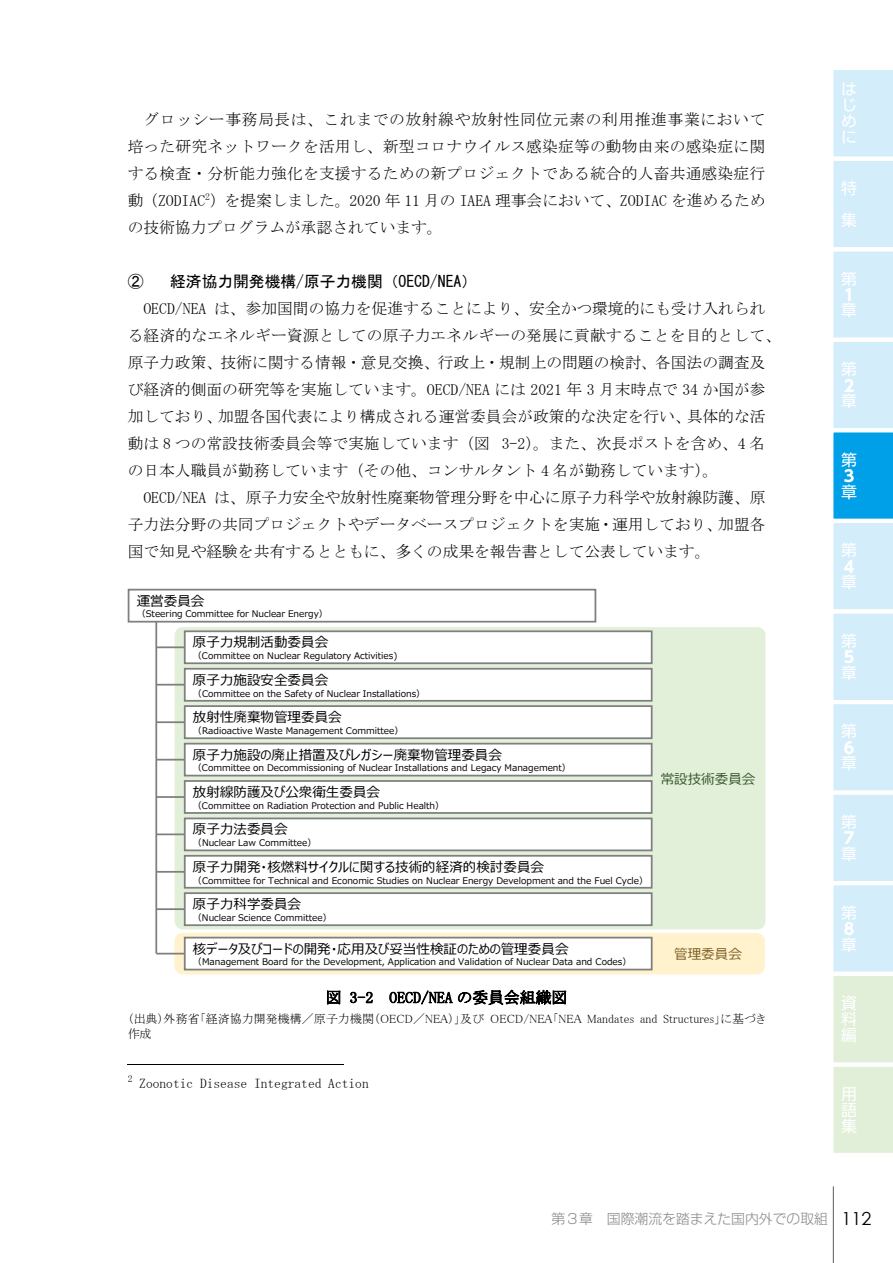
<style>
.page{position:relative;width:893px;height:1263px;background:#fff}
.page>*{position:absolute;margin:0;border:0;box-sizing:border-box;transform-origin:0 0}
.t1{font:15.9px/15.9px "UD Shin Go Pro";color:#fff;text-align:justify}
.t2{font:700 15.9px "UD Shin Go Pro";color:#fff}
.t3{font:15.75px/27px "MS Mincho";color:#000;text-align:justify}
.t4{font:15.75px "MS Gothic";color:#000}
.t5{font:15.75px "MS P Gothic";color:#000}
.t6{font:300 13.8px "Shin Go Pro";color:#898989}
.t7{font:13.5px "Meiryo UI";color:#000}
.t8{font:13.5px "MS Mincho";color:#000}
.t9{font:13.5px "Meiryo UI";color:#38572c}
.t10{font:13.5px "Meiryo UI";letter-spacing:-.005em;color:#7c6027}
.t11{font:12px/15px "MS P Mincho";color:#000}
.t12{font:9px "Meiryo UI";color:#000}
.s1{font-family:"Century Gothic";font-weight:400;font-size:18px;color:#000}
</style>
<div class="page">
<hr style="left:128px;top:1063px;width:216px;height:1px;background:#000">
<div style="left:174px;top:933px;width:591px;height:41px;background:#fff2cd;border-radius:8px"></div>
<div style="left:175px;top:627px;width:590px;height:302px;background:#e2f0da;border-radius:8px"></div>
<hr style="left:156px;top:646px;width:33px;height:2px;background:#7f7f80">
<hr style="left:156px;top:684px;width:33px;height:1px;background:#7f7f80">
<hr style="left:156px;top:721px;width:33px;height:2px;background:#7f7f80">
<hr style="left:156px;top:759px;width:33px;height:1px;background:#7f7f80">
<hr style="left:156px;top:796px;width:33px;height:2px;background:#7f7f80">
<hr style="left:156px;top:833px;width:33px;height:2px;background:#7f7f80">
<hr style="left:156px;top:871px;width:33px;height:2px;background:#7f7f80">
<hr style="left:156px;top:908px;width:33px;height:2px;background:#7f7f80">
<div style="left:185px;top:631px;width:467px;height:32px;background:#fff"></div>
<div style="left:184px;top:630px;width:469px;height:34px;border:2px solid #7f7f80"></div>
<div style="left:185px;top:669px;width:467px;height:32px;background:#fff"></div>
<div style="left:184px;top:668px;width:469px;height:34px;border:2px solid #7f7f80"></div>
<div style="left:185px;top:706px;width:467px;height:32px;background:#fff"></div>
<div style="left:184px;top:705px;width:469px;height:34px;border:2px solid #7f7f80"></div>
<div style="left:185px;top:744px;width:467px;height:31px;background:#fff"></div>
<div style="left:184px;top:743px;width:469px;height:33px;border:2px solid #7f7f80"></div>
<div style="left:185px;top:781px;width:467px;height:32px;background:#fff"></div>
<div style="left:184px;top:780px;width:469px;height:34px;border:2px solid #7f7f80"></div>
<div style="left:185px;top:818px;width:467px;height:32px;background:#fff"></div>
<div style="left:184px;top:817px;width:469px;height:34px;border:2px solid #7f7f80"></div>
<div style="left:185px;top:856px;width:467px;height:32px;background:#fff"></div>
<div style="left:184px;top:855px;width:469px;height:34px;border:2px solid #7f7f80"></div>
<div style="left:185px;top:893px;width:467px;height:32px;background:#fff"></div>
<div style="left:184px;top:892px;width:469px;height:34px;border:2px solid #7f7f80"></div>
<hr style="left:156px;top:953px;width:33px;height:1px;background:#7f7f80">
<div style="left:185px;top:937px;width:467px;height:32px;background:#fff"></div>
<div style="left:184px;top:937px;width:469px;height:33px;border:2px solid #7f7f80"></div>
<hr style="left:155px;top:607px;width:2px;height:346px;background:#7f7f80">
<div style="left:129px;top:590px;width:466px;height:32px;background:#fff"></div>
<div style="left:128px;top:589px;width:468px;height:33px;border:2px solid #7f7f80"></div>
<hr style="left:833px;top:1186px;width:1px;height:77px;background:#585959">
<svg style="left:833px;top:70px;width:60px;height:1083px;background:#c8e8f4"></svg>
<p class="t3" style="left:128px;top:106px;width:639px;text-indent:16px">グロッシー事務局長は、これまでの放射線や放射性同位元素の利用推進事業において培った研究ネットワークを活用し、新型コロナウイルス感染症等の動物由来の感染症に関する検査・分析能力強化を支援するための新プロジェクトである統合的人畜共通感染症行動（ZODIAC<sup>2</sup>）を提案しました。2020 年 11 月の IAEA 理事会において、ZODIAC を進めるための技術協力プログラムが承認されています。</p>
<p class="t5" style="left:128px;top:274px;width:17px">②</p>
<p class="t4" style="left:170px;top:274px;width:308px">経済協力開発機構/原子力機関（OECD/NEA）</p>
<p class="t3" style="left:128px;top:295px;width:655px;text-align:left;text-indent:16px">OECD/NEA は、参加国間の協力を促進することにより、安全かつ環境的にも受け入れられる経済的なエネルギー資源としての原子力エネルギーの発展に貢献することを目的として、原子力政策、技術に関する情報・意見交換、行政上・規制上の問題の検討、各国法の調査及び経済的側面の研究等を実施しています。OECD/NEA には 2021 年 3 月末時点で 34 か国が参加しており、加盟各国代表により構成される運営委員会が政策的な決定を行い、具体的な活動は 8 つの常設技術委員会等で実施しています（図 3-2）。また、次長ポストを含め、4 名の日本人職員が勤務しています（その他、コンサルタント 4 名が勤務しています）。</p>
<p class="t3" style="left:128px;top:484px;width:639px;text-indent:16px">OECD/NEA は、原子力安全や放射性廃棄物管理分野を中心に原子力科学や放射線防護、原子力法分野の共同プロジェクトやデータベースプロジェクトを実施・運用しており、加盟各国で知見や経験を共有するとともに、多くの成果を報告書として公表しています。</p>
<p class="t7" style="left:137px;top:591px;width:69px">運営委員会</p>
<p class="t12" style="left:137px;top:608px;width:193px">（Steering Committee for Nuclear Energy）</p>
<p class="t7" style="left:193px;top:633px;width:137px">原⼦⼒規制活動委員会</p>
<p class="t12" style="left:193px;top:650px;width:206px">（Committee on Nuclear Regulatory Activities)</p>
<p class="t7" style="left:193px;top:670px;width:137px">原⼦⼒施設安全委員会</p>
<p class="t12" style="left:193px;top:687px;width:234px">（Committee on the Safety of Nuclear Installations）</p>
<p class="t7" style="left:193px;top:708px;width:150px">放射性廃棄物管理委員会</p>
<p class="t12" style="left:193px;top:724px;width:212px">（Radioactive Waste Management Committee）</p>
<p class="t7" style="left:193px;top:745px;width:311px">原⼦⼒施設の廃⽌措置及びレガシー廃棄物管理委員会</p>
<p class="t12" style="left:193px;top:762px;width:379px">（Committee on Decommissioning of Nuclear Installations and Legacy Management）</p>
<p class="t7" style="left:193px;top:783px;width:189px">放射線防護及び公衆衛⽣委員会</p>
<p class="t12" style="left:193px;top:799px;width:253px">（Committee on Radiation Protection and Public Health）</p>
<p class="t7" style="left:193px;top:820px;width:96px">原⼦⼒法委員会</p>
<p class="t12" style="left:193px;top:837px;width:125px">（Nuclear Law Committee）</p>
<p class="t7" style="left:193px;top:857px;width:353px">原⼦⼒開発・核燃料サイクルに関する技術的経済的検討委員会</p>
<p class="t12" style="left:193px;top:874px;width:457px">（Committee for Technical and Economic Studies on Nuclear Energy Development and the Fuel Cycle）</p>
<p class="t7" style="left:193px;top:895px;width:110px">原⼦⼒科学委員会</p>
<p class="t12" style="left:193px;top:911px;width:140px">（Nuclear Science Committee）</p>
<p class="t7" style="left:193px;top:939px;width:377px">核データ及びコードの開発・応⽤及び妥当性検証のための管理委員会</p>
<p class="t12" style="left:193px;top:956px;width:440px">（Management Board for the Development, Application and Validation of Nuclear Data and Codes）</p>
<p class="t9" style="left:661px;top:769px;width:96px">常設技術委員会</p>
<p class="t10" style="left:674px;top:945px;width:69px">管理委員会</p>
<p class="t3" style="left:326px;top:984px;width:243px">図 3-2 OECD/NEA の委員会組織図</p>
<p class="t11" style="left:128px;top:1011px;width:639px">（出典）外務省「経済協力開発機構／原子力機関（OECD／NEA）」及び OECD/NEA「NEA Mandates and Structures」に基づき作成</p>
<p class="t8" style="left:128px;top:1076px;width:243px"><sup>2</sup> Zoonotic Disease Integrated Action</p>
<p class="t1" style="left:841px;top:81px;width:16px">はじめに</p>
<p class="t1" style="left:841px;top:172px;width:17px;line-height:32px">特集</p>
<p class="t1" style="left:841px;top:270px;width:17px">第</p>
<p class="t2" style="left:841px;top:282px;width:11px">１</p>
<p class="t1" style="left:841px;top:302px;width:17px">章</p>
<p class="t1" style="left:841px;top:361px;width:17px">第</p>
<p class="t2" style="left:841px;top:373px;width:14px">２</p>
<p class="t1" style="left:841px;top:393px;width:17px">章</p>
<p class="t1" style="left:841px;top:451px;width:17px">第</p>
<p class="t2" style="left:841px;top:463px;width:14px">３</p>
<p class="t1" style="left:841px;top:483px;width:17px">章</p>
<p class="t1" style="left:841px;top:542px;width:17px">第</p>
<p class="t2" style="left:841px;top:554px;width:14px">４</p>
<p class="t1" style="left:841px;top:574px;width:17px">章</p>
<p class="t1" style="left:841px;top:632px;width:17px">第</p>
<p class="t2" style="left:841px;top:644px;width:14px">５</p>
<p class="t1" style="left:841px;top:664px;width:17px">章</p>
<p class="t1" style="left:841px;top:723px;width:17px">第</p>
<p class="t2" style="left:841px;top:735px;width:14px">６</p>
<p class="t1" style="left:841px;top:755px;width:17px">章</p>
<p class="t1" style="left:841px;top:814px;width:17px">第</p>
<p class="t2" style="left:841px;top:825px;width:14px">７</p>
<p class="t1" style="left:841px;top:845px;width:17px">章</p>
<p class="t1" style="left:841px;top:904px;width:17px">第</p>
<p class="t2" style="left:841px;top:916px;width:14px">８</p>
<p class="t1" style="left:841px;top:936px;width:17px">章</p>
<p class="t1" style="left:841px;top:995px;width:17px">資料編</p>
<p class="t1" style="left:841px;top:1085px;width:17px">用語集</p>
<p class="t6" style="left:552px;top:1208px;width:321px">第３章　国際潮流を踏まえた国内外での取組 <span class="s1">112</span></p>
</div>
